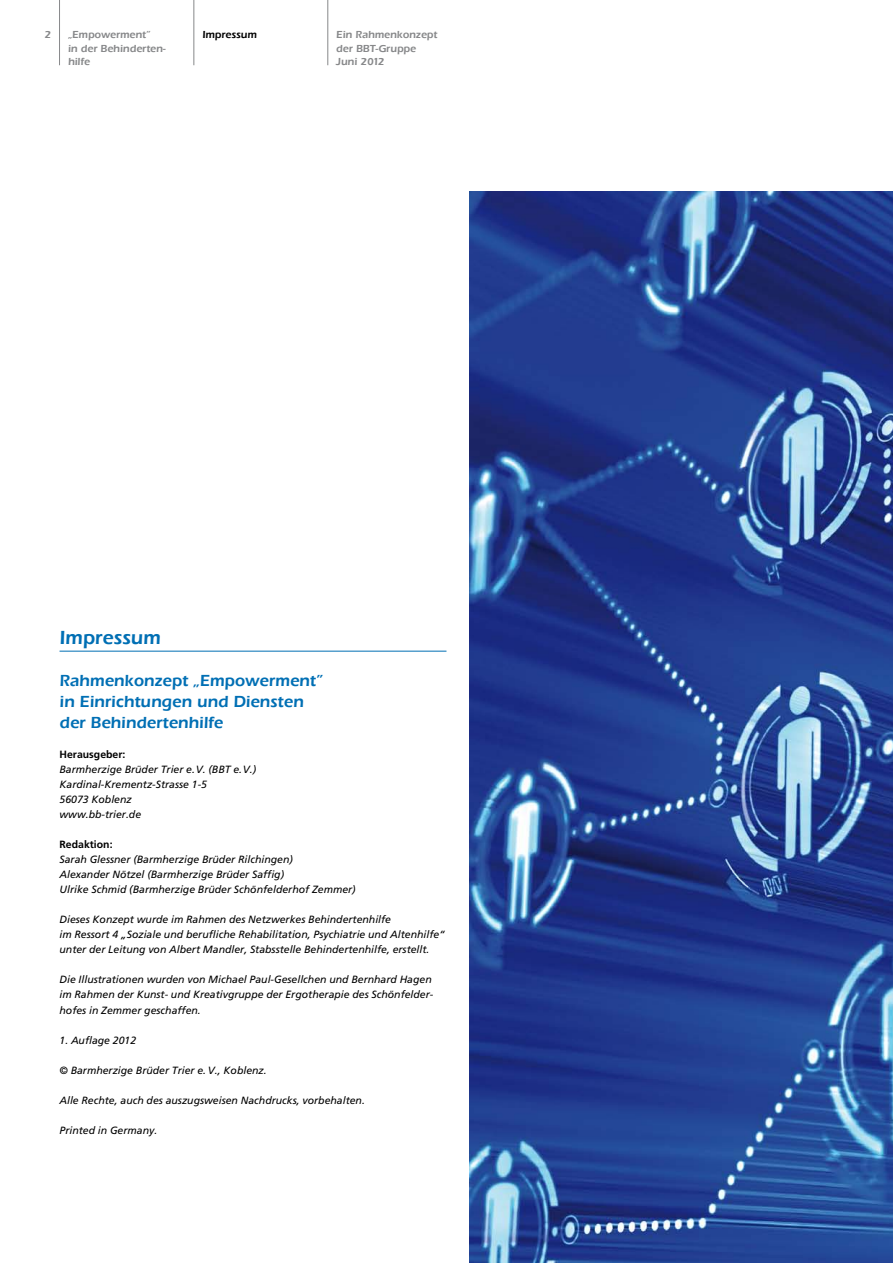
<style>
.page{position:relative;width:893px;height:1263px;background:#fff}
.page>*{position:absolute;margin:0;border:0;box-sizing:border-box;transform-origin:0 0}
.t1{font:600 19.5px "ITC Eras LT";color:#006fb4}
.t2{font:600 16.5px/21px "ITC Eras LT";color:#006fb4}
.t3{font:italic 10.5px/15px "Frutiger";color:#000}
.t4{font:600 10.5px/13.5px "ITC Eras LT";color:#87888a}
.t5{font:700 10.5px "Frutiger";color:#000}
.t6{font:600 10.5px "ITC Eras LT";color:#000}
</style>
<div class="page">
<hr style="left:327px;top:0;width:1px;height:65px;background:#87888a">
<hr style="left:59px;top:0;width:1px;height:65px;background:#87888a">
<hr style="left:193px;top:0;width:1px;height:65px;background:#87888a">
<img style="left:470px;top:191px;width:423px;height:1072px">
<hr style="left:60px;top:651px;width:386px;height:1px;background:#006fb4">
<p class="t4" style="left:44px;top:28px;width:8px">2</p>
<p class="t4" style="left:336px;top:28px;width:103px">Ein Rahmenkonzept der BBT-Gruppe<br>Juni 2012</p>
<p class="t4" style="left:68px;top:28px;width:99px">„Empowerment”<br>in der Behinderten&shy;hilfe</p>
<p class="t6" style="left:202px;top:29px;width:56px">Impressum</p>
<h1 class="t1" style="left:60px;top:627px;width:103px">Impressum</h1>
<h2 class="t2" style="left:60px;top:670px;width:264px">Rahmenkonzept „Empowerment” in Einrichtungen und Diensten der Behindertenhilfe</h2>
<p class="t5" style="left:60px;top:748px;width:67px">Herausgeber:</p>
<p class="t3" style="left:60px;top:762px;width:198px">Barmherzige Brüder Trier e. V. (BBT e. V.)<br>Kardinal-Krementz-Strasse 1-5<br>56073 Koblenz<br>www.bb-trier.de</p>
<p class="t5" style="left:60px;top:839px;width:55px">Redaktion:</p>
<p class="t3" style="left:60px;top:852px;width:298px">Sarah Glessner (Barmherzige Brüder Rilchingen)<br>Alexander Nötzel (Barmherzige Brüder Saffig)<br>Ulrike Schmid (Barmherzige Brüder Schönfelderhof Zemmer)</p>
<p class="t3" style="left:60px;top:912px;width:387px">Dieses Konzept wurde im Rahmen des Netzwerkes Behindertenhilfe<br>im Ressort 4 „Soziale und berufliche Rehabilitation, Psychiatrie und Altenhilfe“ unter der Leitung von Albert Mandler, Stabsstelle Behindertenhilfe, erstellt.</p>
<p class="t3" style="left:60px;top:972px;width:375px">Die Illustrationen wurden von Michael Paul-Gesellchen und Bernhard Hagen im Rahmen der Kunst- und Kreativgruppe der Ergotherapie des Schönfelder&shy;hofes in Zemmer geschaffen.</p>
<p class="t3" style="left:60px;top:1032px;width:78px">1. Auflage 2012</p>
<p class="t3" style="left:60px;top:1062px;width:209px">© Barmherzige Brüder Trier e. V., Koblenz.</p>
<p class="t3" style="left:60px;top:1092px;width:307px">Alle Rechte, auch des auszugsweisen Nachdrucks, vorbehalten.</p>
<p class="t3" style="left:60px;top:1122px;width:99px">Printed in Germany.</p>
</div>
